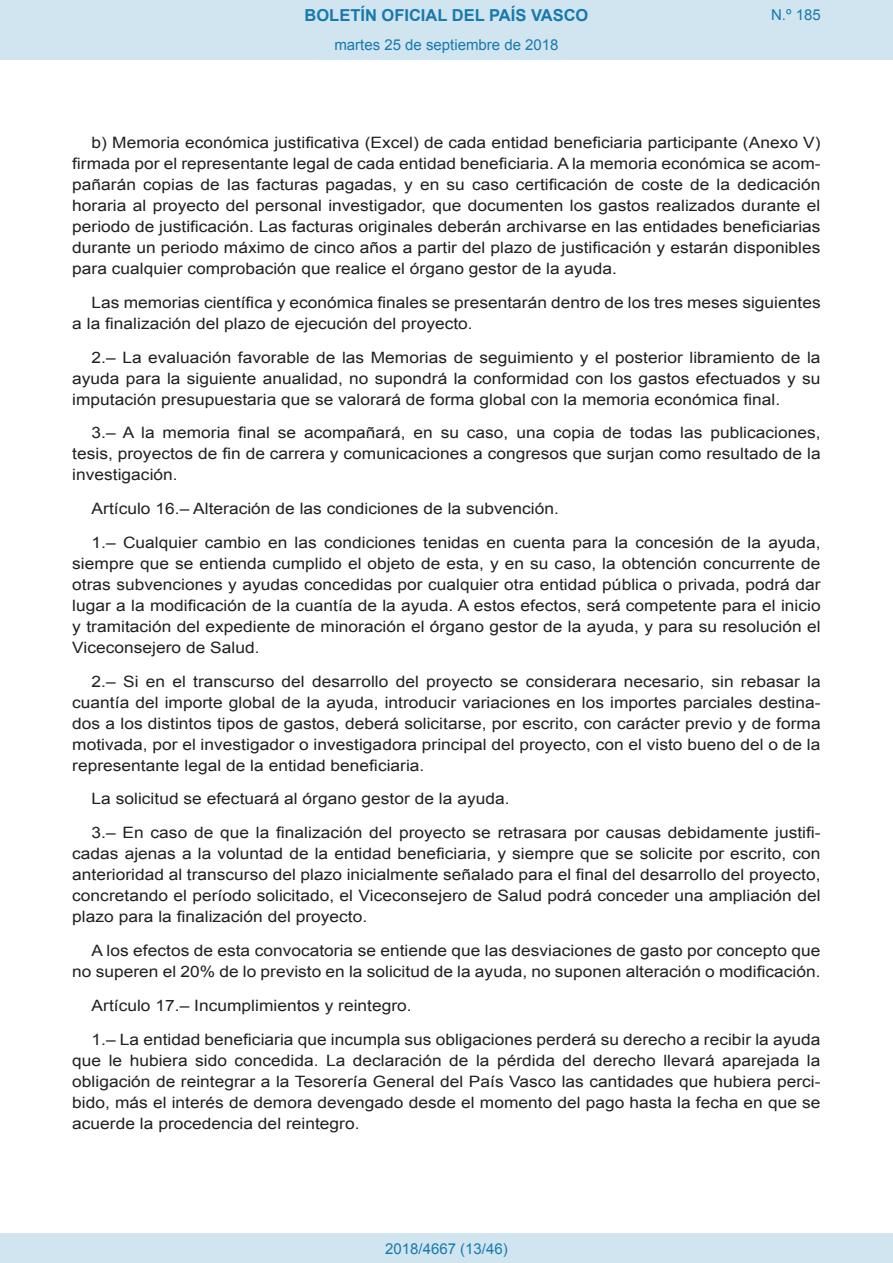
<style>
.page{position:relative;width:893px;height:1263px;background:#fff}
.page>*{position:absolute;margin:0;border:0;box-sizing:border-box;transform-origin:0 0}
.t1{font:700 16.5px "Arial";color:#1879ad}
.BOPVDetalle{font:15.6px/21px "Arial";color:#231f20;text-align:justify;scale:1.11 1}
.Paginacion_Centro{font:15px "Arial";color:#1879ad}
</style>
<div class="page">
<div style="left:0;top:0;width:893px;height:60px;background:#d0e5f0"></div>
<div style="left:0;top:1233px;width:893px;height:30px;background:#d0e5f0"></div>
<p class="t1" style="left:305px;top:4px;width:285px">BOLETÍN OFICIAL DEL PAÍS VASCO</p>
<p class="Paginacion_Centro" style="left:334px;top:35px;width:226px">martes 25 de septiembre de 2018</p>
<p class="Paginacion_Centro" style="left:771px;top:5px;width:51px">N.º 185</p>
<p class="BOPVDetalle" style="left:72px;top:132px;width:676px;text-indent:19px">b) Memoria económica justificativa (Excel) de cada entidad beneficiaria participante (Anexo V) firmada por el representante legal de cada entidad beneficiaria. A la memoria económica se acom&shy;pañarán copias de las facturas pagadas, y en su caso certificación de coste de la dedicación horaria al proyecto del personal investigador, que documenten los gastos realizados durante el periodo de justificación. Las facturas originales deberán archivarse en las entidades beneficiarias durante un periodo máximo de cinco años a partir del plazo de justificación y estarán disponibles para cualquier comprobación que realice el órgano gestor de la ayuda.</p>
<p class="BOPVDetalle" style="left:72px;top:292px;width:676px;text-indent:19px">Las memorias científica y económica finales se presentarán dentro de los tres meses siguientes a la finalización del plazo de ejecución del proyecto.</p>
<p class="BOPVDetalle" style="left:72px;top:347px;width:676px;text-indent:19px">2.– La evaluación favorable de las Memorias de seguimiento y el posterior libramiento de la ayuda para la siguiente anualidad, no supondrá la conformidad con los gastos efectuados y su imputación presupuestaria que se valorará de forma global con la memoria económica final.</p>
<p class="BOPVDetalle" style="left:72px;top:423px;width:676px;text-indent:19px">3.– A la memoria final se acompañará, en su caso, una copia de todas las publicaciones, tesis, proyectos de fin de carrera y comunicaciones a congresos que surjan como resultado de la investigación.</p>
<p class="BOPVDetalle" style="left:92px;top:498px;width:422px">Artículo 16.– Alteración de las condiciones de la subvención.</p>
<p class="BOPVDetalle" style="left:72px;top:532px;width:676px;text-indent:19px">1.– Cualquier cambio en las condiciones tenidas en cuenta para la concesión de la ayuda, siempre que se entienda cumplido el objeto de esta, y en su caso, la obtención concurrente de otras subvenciones y ayudas concedidas por cualquier otra entidad pública o privada, podrá dar lugar a la modificación de la cuantía de la ayuda. A estos efectos, será competente para el inicio y tramitación del expediente de minoración el órgano gestor de la ayuda, y para su resolución el Viceconsejero de Salud.</p>
<p class="BOPVDetalle" style="left:72px;top:671px;width:676px;text-indent:19px">2.– Si en el transcurso del desarrollo del proyecto se considerara necesario, sin rebasar la cuantía del importe global de la ayuda, introducir variaciones en los importes parciales destina&shy;dos a los distintos tipos de gastos, deberá solicitarse, por escrito, con carácter previo y de forma motivada, por el investigador o investigadora principal del proyecto, con el visto bueno del o de la representante legal de la entidad beneficiaria.</p>
<p class="BOPVDetalle" style="left:92px;top:789px;width:378px">La solicitud se efectuará al órgano gestor de la ayuda.</p>
<p class="BOPVDetalle" style="left:72px;top:822px;width:676px;text-indent:19px">3.– En caso de que la finalización del proyecto se retrasara por causas debidamente justifi&shy;cadas ajenas a la voluntad de la entidad beneficiaria, y siempre que se solicite por escrito, con anterioridad al transcurso del plazo inicialmente señalado para el final del desarrollo del proyecto, concretando el período solicitado, el Viceconsejero de Salud podrá conceder una ampliación del plazo para la finalización del proyecto.</p>
<p class="BOPVDetalle" style="left:72px;top:940px;width:676px;text-align:right">A los efectos de esta convocatoria se entiende que las desviaciones de gasto por concepto que no superen el 20% de lo previsto en la solicitud de la ayuda, no suponen alteración o modificación.</p>
<p class="BOPVDetalle" style="left:92px;top:995px;width:290px">Artículo 17.– Incumplimientos y reintegro.</p>
<p class="BOPVDetalle" style="left:72px;top:1029px;width:676px;text-indent:19px">1.– La entidad beneficiaria que incumpla sus obligaciones perderá su derecho a recibir la ayuda que le hubiera sido concedida. La declaración de la pérdida del derecho llevará aparejada la obligación de reintegrar a la Tesorería General del País Vasco las cantidades que hubiera perci&shy;bido, más el interés de demora devengado desde el momento del pago hasta la fecha en que se acuerde la procedencia del reintegro.</p>
<p class="Paginacion_Centro" style="left:385px;top:1238px;width:124px">2018/4667 (13/46)</p>
</div>
